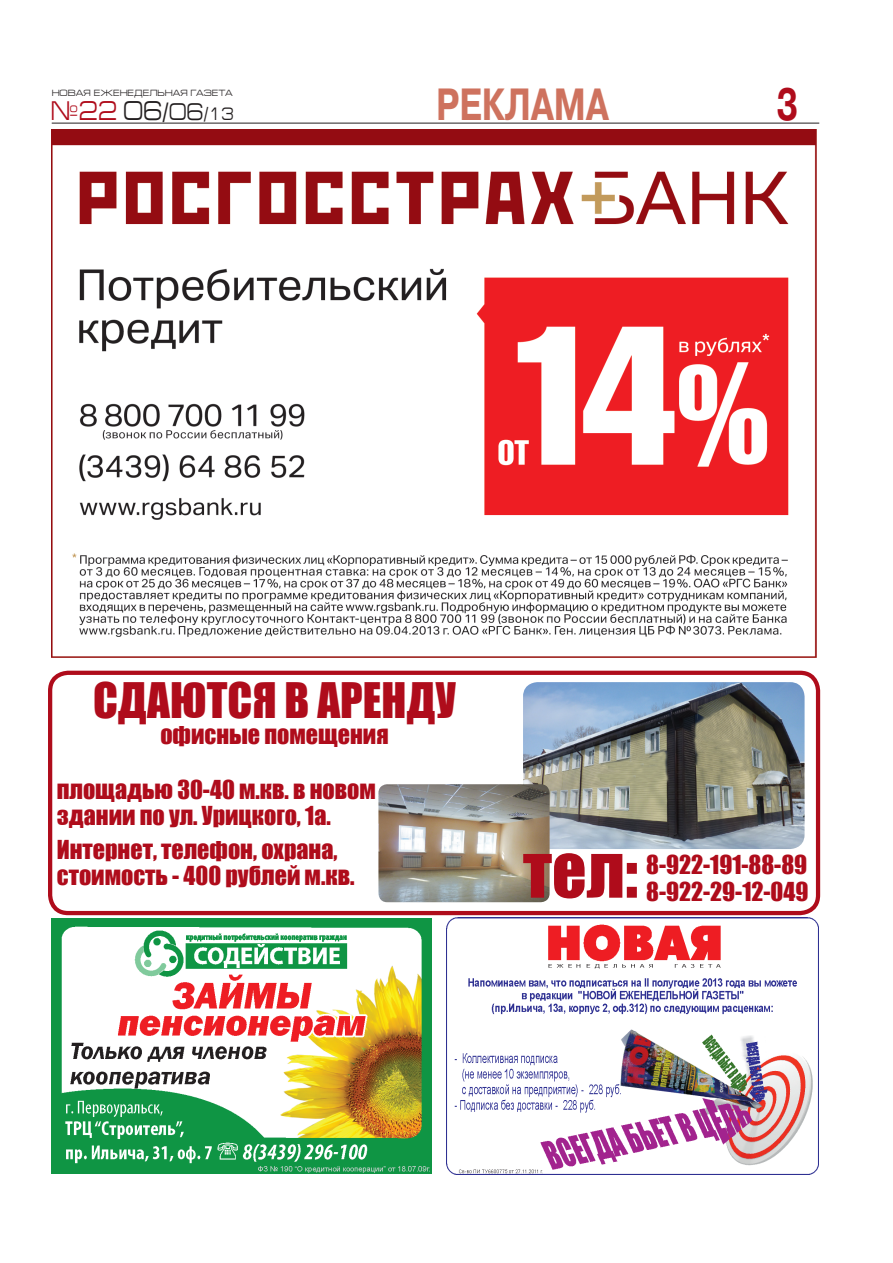
<style>
.page{position:relative;width:893px;height:1263px;background:#fff}
.page>*{position:absolute;margin:0;border:0;box-sizing:border-box;transform-origin:0 0}
.t1{font:67.5px "Impact";color:#af0c1b}
.t2{font:45px "Impact";color:#af0c1b}
.t3{font:700 45px "Pragmatica C";color:#ce725e;scale:.75 1}
.t4{font:700 45px "Pragmatica C";color:#af0c1b;scale:.75 1}
.t5{font:27px "Europe Ext";color:#af0c1b;scale:.82 1}
.t6{font:24px/26.2px "Impact";color:#af0c1b}
.t7{font:24px "Europe Ext";color:#231f20;scale:.82 1}
.t8{font:9px "Europe Ext";color:#231f20}
.s1{font-size:27px}
.s2{font-size:18px}
</style>
<div class="page">
<hr style="left:52px;top:123px;width:767px;height:1px;background:#231f20">
<img style="left:523px;top:682px;width:282px;height:167px">
<img style="left:51px;top:918px;width:381px;height:256px">
<img style="left:447px;top:918px;width:372px;height:256px">
<img style="left:378px;top:784px;width:172px;height:118px">
<div style="left:48px;top:671px;width:772px;height:244px;border:4px solid #af0c1b;border-radius:18px"></div>
<img style="left:51px;top:129px;width:766px;height:528px">
<p class="t8" style="left:52px;top:88px;width:182px">Новая еженедельная газета</p>
<p class="t5" style="left:51px;top:96px;width:82px">№22</p>
<p class="t7" style="left:123px;top:99px;width:137px"><span class="s1">06</span>/06<span class="s2">/13</span></p>
<h2 class="t3" style="left:436px;top:80px;width:232px">РЕКЛАМА</h2>
<h2 class="t4" style="left:777px;top:80px;width:31px">3</h2>
<h2 class="t2" style="left:93px;top:665px;width:364px">Сдаются в аренду</h2>
<p class="t6" style="left:160px;top:721px;width:230px">офисные помещения</p>
<p class="t6" style="left:57px;top:776px;width:321px">площадью 30-40 м.кв. в новом здании по ул. Урицкого, 1а.</p>
<p class="t6" style="left:57px;top:836px;width:299px">интернет, телефон, охрана, стоимость - 400 рублей м.кв.</p>
<h1 class="t1" style="left:523px;top:819px;width:117px">тел:</h1>
<p class="t6" style="left:646px;top:850px;width:162px">8-922-191-88-89</p>
<p class="t6" style="left:646px;top:877px;width:164px">8-922-29-12-049</p>
</div>
